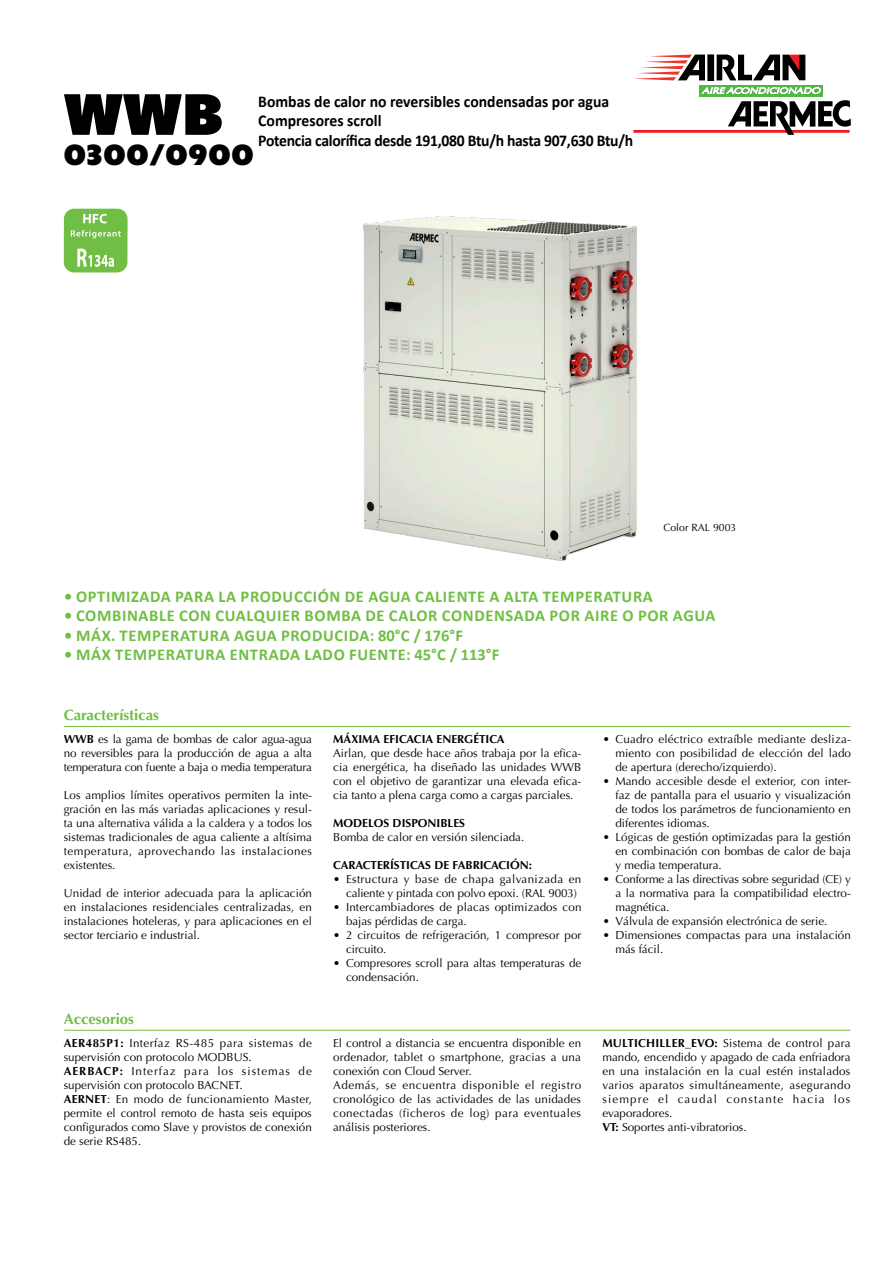
<style>
.page{position:relative;width:893px;height:1263px;background:#fff}
.page>*{position:absolute;margin:0;border:0;box-sizing:border-box;transform-origin:0 0}
.t1{font:900 condensed 57px "Flyer LT Std";color:#000;scale:1.6 1}
.Titulo_2{font:900 condensed 28.5px "Flyer LT Std";letter-spacing:.02em;color:#000;scale:1.56 1}
.t2{font:700 16.5px "Calibri";letter-spacing:.04em;color:#70be44}
.t3{font:700 16.5px "Calibri";letter-spacing:-.005em;color:#000;scale:.95 1}
.t4{font:700 15px "Optima";letter-spacing:-.005em;color:#70be44}
.Desc_Carat_Acces{font:11.7px/14px "Optima";color:#000;text-align:justify}
.Normale{font:11.7px/14px "Optima";color:#000;text-align:justify}
.Normale-2{font:700 11.7px "Optima";color:#000}
.Normale-3{font:10.5px "Optima";color:#000}
.s1{font-weight:700}
</style>
<div class="page">
<hr style="left:64px;top:726px;width:786px;height:1px;background:#70be44">
<hr style="left:64px;top:1030px;width:786px;height:1px;background:#70be44">
<hr style="left:633px;top:130px;width:217px;height:3px;background:#ec1b24">
<div style="left:708px;top:55px;width:6px;height:25px;background:#000"></div>
<svg style="left:717px;top:54px;width:89px;height:27px"></svg>
<div style="left:699px;top:85px;width:124px;height:11px;background:#51b747"></div>
<svg style="left:701px;top:87px;width:150px;height:48px"></svg>
<svg style="left:634px;top:55px;width:71px;height:25px"></svg>
<img style="left:363px;top:216px;width:273px;height:345px">
<div style="left:64px;top:209px;width:64px;height:63px;background:#70be44;border-radius:10px"></div>
<svg style="left:71px;top:230px;width:50px;height:8px"></svg>
<svg style="left:77px;top:248px;width:37px;height:19px"></svg>
<svg style="left:83px;top:214px;width:24px;height:9px"></svg>
<p class="t1" style="left:64px;top:81px;width:102px">WWB</p>
<p class="t3" style="left:258px;top:91px;width:371px">Bombas de calor no reversibles condensadas por agua</p>
<p class="t3" style="left:258px;top:110px;width:131px">Compresores scroll</p>
<p class="t3" style="left:258px;top:130px;width:396px">Potencia calorífica desde 191,080 Btu/h hasta 907,630 Btu/h</p>
<p class="Titulo_2" style="left:64px;top:138px;width:123px">0300/0900</p>
<p class="Normale-3" style="left:663px;top:521px;width:74px">Color RAL 9003</p>
<p class="t2" style="left:64px;top:586px;width:590px">• OPTIMIZADA PARA LA PRODUCCIÓN DE AGUA CALIENTE A ALTA TEMPERATURA</p>
<p class="t2" style="left:64px;top:605px;width:653px">• COMBINABLE CON CUALQUIER BOMBA DE CALOR CONDENSADA POR AIRE O POR AGUA</p>
<p class="t2" style="left:64px;top:625px;width:401px">• MÁX. TEMPERATURA AGUA PRODUCIDA: 80°C / 176°F</p>
<p class="t2" style="left:64px;top:644px;width:437px">• MÁX TEMPERATURA ENTRADA LADO FUENTE: 45°C / 113°F</p>
<p class="t4" style="left:64px;top:706px;width:97px">Características</p>
<p class="Desc_Carat_Acces" style="left:64px;top:732px;width:250px"><span class="s1">WWB</span> es la gama de bombas de calor agua-agua no reversibles para la producción de agua a alta temperatura con fuente a baja o media temperatura</p>
<p class="Desc_Carat_Acces" style="left:64px;top:788px;width:250px">Los amplios límites operativos permiten la inte&shy;gración en las más variadas aplicaciones y resul&shy;ta una alternativa válida a la caldera y a todos los sistemas tradicionales de agua caliente a altísima temperatura, aprovechando las instalaciones existentes.</p>
<p class="Desc_Carat_Acces" style="left:64px;top:886px;width:250px">Unidad de interior adecuada para la aplicación en instalaciones residenciales centralizadas, en instalaciones hoteleras, y para aplicaciones en el sector terciario e industrial.</p>
<p class="t4" style="left:64px;top:1010px;width:72px">Accesorios</p>
<p class="Desc_Carat_Acces" style="left:64px;top:1036px;width:250px"><span class="s1">AER485P1:</span> Interfaz RS-485 para sistemas de supervisión con protocolo MODBUS.</p>
<p class="Desc_Carat_Acces" style="left:64px;top:1064px;width:250px"><span class="s1">AERBACP:</span> Interfaz para los sistemas de supervisión con protocolo BACNET.</p>
<p class="Desc_Carat_Acces" style="left:64px;top:1092px;width:250px"><span class="s1">AERNET</span>: En modo de funcionamiento Master, permite el control remoto de hasta seis equipos configurados como Slave y provistos de conexión de serie RS485.</p>
<p class="Normale-2" style="left:333px;top:732px;width:173px">MÁXIMA EFICACIA ENERGÉTICA</p>
<p class="Normale" style="left:333px;top:746px;width:250px">Airlan, que desde hace años trabaja por la efica&shy;cia energética, ha diseñado las unidades WWB con el objetivo de garantizar una elevada efica&shy;cia tanto a plena carga como a cargas parciales.</p>
<p class="Normale-2" style="left:333px;top:816px;width:133px">MODELOS DISPONIBLES</p>
<p class="Normale" style="left:333px;top:830px;width:193px">Bomba de calor en versión silenciada.</p>
<p class="Normale-2" style="left:333px;top:858px;width:200px">CARACTERÍSTICAS DE FABRICACIÓN:</p>
<p class="Desc_Carat_Acces" style="left:346px;top:872px;width:237px;text-indent:-13px">• Estructura y base de chapa galvanizada en caliente y pintada con polvo epoxi. (RAL 9003)</p>
<p class="Desc_Carat_Acces" style="left:346px;top:900px;width:237px;text-indent:-13px">• Intercambiadores de placas optimizados con bajas pérdidas de carga.</p>
<p class="Desc_Carat_Acces" style="left:346px;top:928px;width:237px;text-indent:-13px">• 2 circuitos de refrigeración, 1 compresor por circuito.</p>
<p class="Desc_Carat_Acces" style="left:346px;top:956px;width:237px;text-indent:-13px">• Compresores scroll para altas temperaturas de condensación.</p>
<p class="Desc_Carat_Acces" style="left:615px;top:732px;width:237px;text-indent:-13px">• Cuadro eléctrico extraíble mediante desliza&shy;miento con posibilidad de elección del lado de apertura (derecho/izquierdo).</p>
<p class="Desc_Carat_Acces" style="left:615px;top:774px;width:237px;text-indent:-13px">• Mando accesible desde el exterior, con inter&shy;faz de pantalla para el usuario y visualización de todos los parámetros de funcionamiento en diferentes idiomas.</p>
<p class="Desc_Carat_Acces" style="left:615px;top:830px;width:237px;text-indent:-13px">• Lógicas de gestión optimizadas para la gestión en combinación con bombas de calor de baja y media temperatura.</p>
<p class="Desc_Carat_Acces" style="left:615px;top:872px;width:237px;text-indent:-13px">• Conforme a las directivas sobre seguridad (CE) y a la normativa para la compatibilidad electro&shy;magnética.</p>
<p class="Desc_Carat_Acces" style="left:603px;top:914px;width:226px">• Válvula de expansión electrónica de serie.</p>
<p class="Desc_Carat_Acces" style="left:615px;top:928px;width:237px;text-indent:-13px">• Dimensiones compactas para una instalación más fácil.</p>
<p class="Desc_Carat_Acces" style="left:333px;top:1036px;width:250px">El control a distancia se encuentra disponible en ordenador, tablet o smartphone, gracias a una conexión con Cloud Server.</p>
<p class="Desc_Carat_Acces" style="left:333px;top:1078px;width:250px">Además, se encuentra disponible el registro cronológico de las actividades de las unidades conectadas (ficheros de log) para eventuales análisis posteriores.</p>
<p class="Desc_Carat_Acces" style="left:602px;top:1036px;width:250px"><span class="s1">MULTICHILLER_EVO:</span> Sistema de control para mando, encendido y apagado de cada enfriadora en una instalación en la cual estén instalados varios aparatos simultáneamente, asegurando siempre el caudal constante hacia los evaporadores.</p>
<p class="Desc_Carat_Acces" style="left:602px;top:1120px;width:146px"><span class="s1">VT:</span> Soportes anti-vibratorios.</p>
</div>
